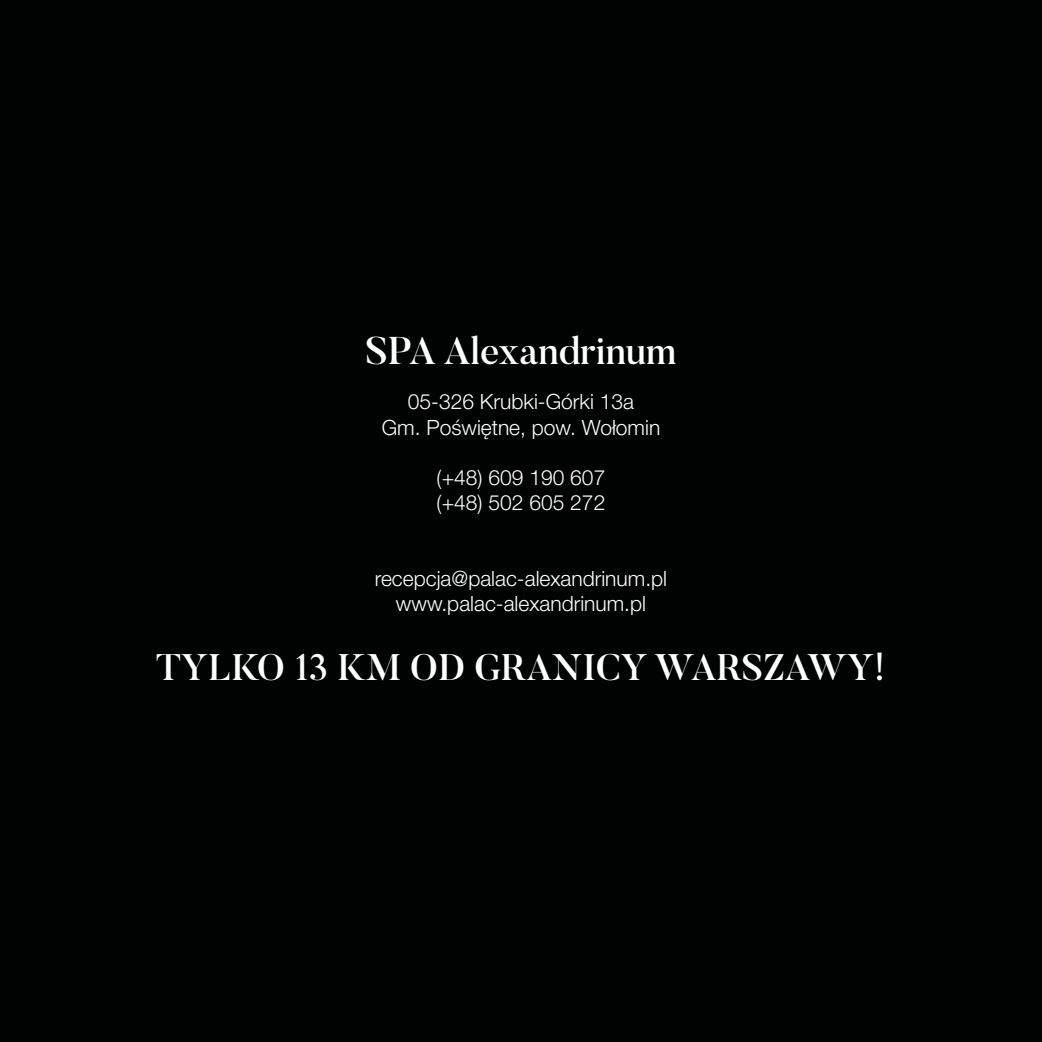
<style>
.page{position:relative;width:1042px;height:1042px;background:#010202}
.page>*{position:absolute;margin:0;border:0;box-sizing:border-box;transform-origin:0 0}
.t1{font:500 38.5px "Butler";color:#fff}
.t2{font:500 36.75px "Butler";color:#fff}
.t3{font:300 21px/25.2px "Helvetica Neue LT Pro";color:#fff;text-align:center}
</style>
<div class="page">
<h1 class="t1" style="left:365px;top:326px;width:312px">SPA Alexandrinum</h1>
<p class="t3" style="left:382px;top:389px;width:280px">05-326 Krubki-Górki 13a<br>Gm. Poświętne, pow. Wołomin</p>
<p class="t3" style="left:437px;top:464px;width:170px;text-align:left">(+48) 609 190 607 (+48) 502 605 272</p>
<p class="t3" style="left:375px;top:565px;width:294px">recepcja@palac-alexandrinum.pl www.palac-alexandrinum.pl</p>
<h2 class="t2" style="left:156px;top:644px;width:731px">TYLKO 13 KM OD GRANICY WARSZAWY!</h2>
</div>
